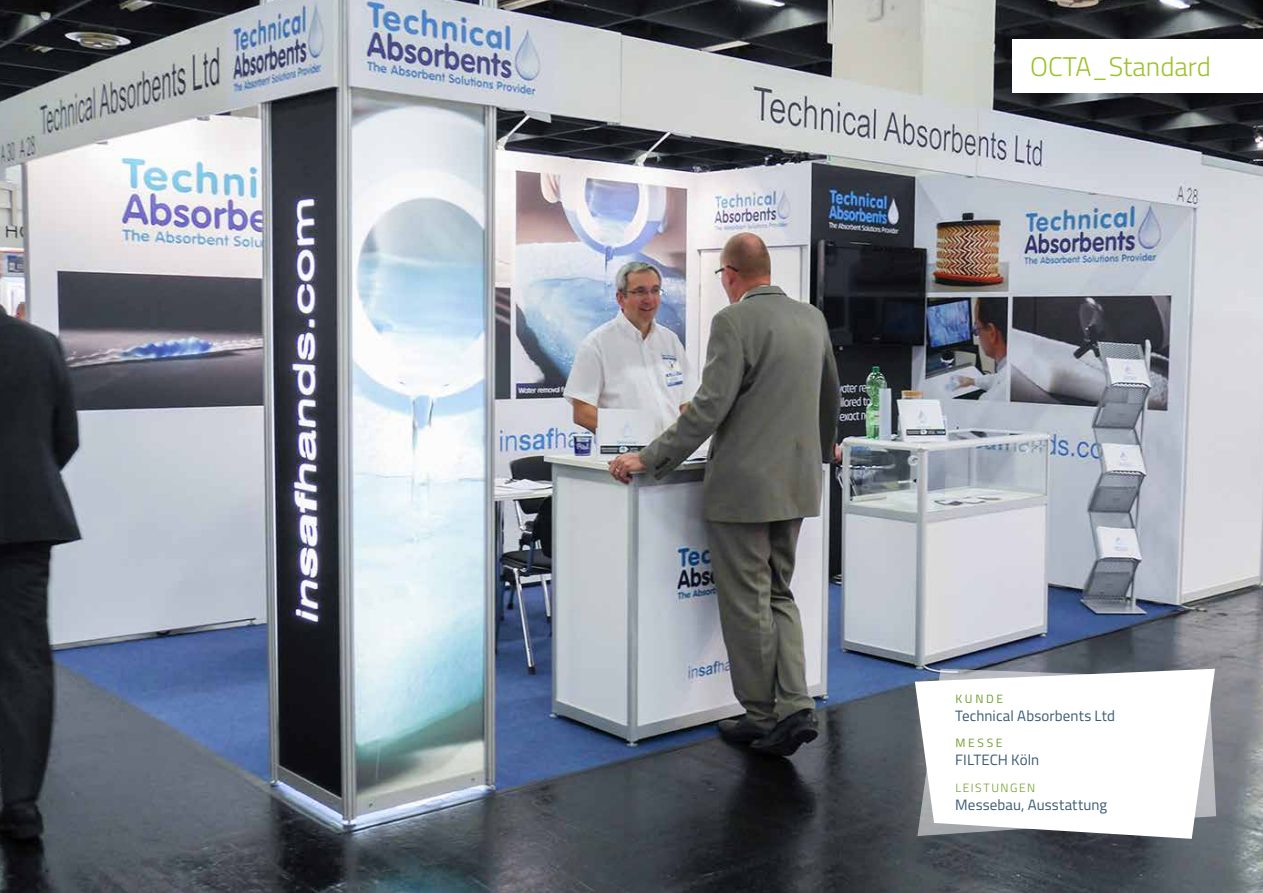
<style>
.page{position:relative;width:1263px;height:893px;background:#fff}
.page>*{position:absolute;margin:0;border:0;box-sizing:border-box;transform-origin:0 0}
.t1{font:300 27px "Titillium";color:#9dc22c}
.t2{font:15px "Titillium";letter-spacing:.005em;color:#395b73}
.t3{font:12px "Titillium";letter-spacing:.22em;color:#719e2d}
.t4{font:300 12px "Titillium";letter-spacing:.125em;color:#719e2d}
</style>
<div class="page">
<img style="left:0;top:0;width:1263px;height:893px">
<svg style="left:915px;top:669px;width:300px;height:170px"></svg>
<div style="left:1012px;top:39px;width:251px;height:54px;background:#fff"></div>
<h1 class="t1" style="left:1030px;top:47px;width:182px">OCTA_Standard</h1>
<p class="t3" style="left:955px;top:690px;width:49px">KUNDE</p>
<p class="t2" style="left:955px;top:704px;width:161px">Technical Absorbents Ltd</p>
<p class="t3" style="left:955px;top:734px;width:49px">MESSE</p>
<p class="t2" style="left:955px;top:749px;width:85px">FILTECH Köln</p>
<p class="t4" style="left:955px;top:779px;width:81px">LEISTUNGEN</p>
<p class="t2" style="left:955px;top:794px;width:153px">Messebau, Ausstattung</p>
</div>
